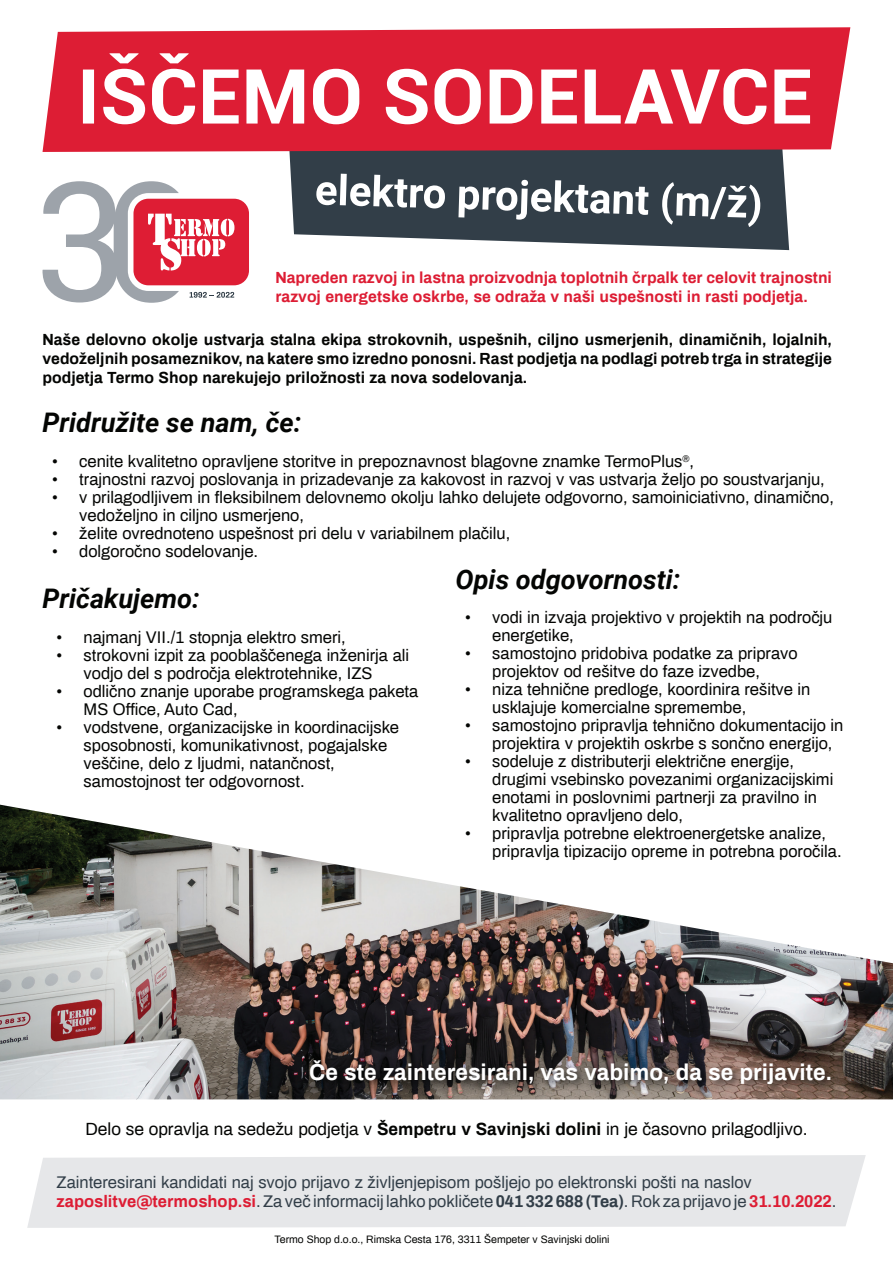
<style>
.page{position:relative;width:893px;height:1263px;background:#fff}
.page>*{position:absolute;margin:0;border:0;box-sizing:border-box;transform-origin:0 0}
.t1{font:italic 700 27px "Roboto";color:#040503}
.t2{font:700 22.5px "Archivo";color:#fff}
.t3{font:17.25px "Archivo";color:#040503}
.t4{font:16.5px/18px "Archivo";color:#040503}
.t5{font:16.5px/19.8px "Archivo";color:#323e48}
.t6{font:700 15.75px/18.9px "Archivo";color:#040503;text-align:justify}
.t7{font:700 15.75px/18.9px "Archivo";color:#dd1d34}
.t8{font:10.5px "Archivo";color:#040503}
.s1{font-weight:700}
.s2{font-weight:700;color:#dd1d34}
</style>
<div class="page">
<img style="left:0;top:805px;width:893px;height:294px">
<svg style="left:289px;top:152px;width:500px;height:98px;fill:#323e48"></svg>
<svg style="left:43px;top:27px;width:807px;height:125px;background:#dd3146"></svg>
<div style="left:305px;top:1055px;width:537px;height:40px;background:#040503;opacity:.75"></div>
<svg style="left:316px;top:174px;width:444px;height:53px"></svg>
<div style="left:133px;top:199px;width:116px;height:86px;background:#de1d34;border-radius:15px"></div>
<svg style="left:42px;top:181px;width:192px;height:122px"></svg>
<svg style="left:83px;top:53px;width:727px;height:71px;fill:#dd1d34"></svg>
<div style="left:27px;top:1155px;width:839px;height:73px;background:#e6e7e9"></div>
<p class="t7" style="left:275px;top:268px;width:558px">Napreden razvoj in lastna proizvodnja toplotnih črpalk ter celovit trajnostni razvoj energetske oskrbe, se odraža v naši uspešnosti in rasti podjetja.</p>
<p class="t6" style="left:43px;top:330px;width:791px">Naše delovno okolje ustvarja stalna ekipa strokovnih, uspešnih, ciljno usmerjenih, dinamičnih, lojalnih, vedoželjnih posameznikov, na katere smo izredno ponosni. Rast podjetja na podlagi potreb trga in strategije podjetja Termo Shop narekujejo priložnosti za nova sodelovanja.</p>
<h1 class="t1" style="left:43px;top:404px;width:260px">Pridružite se nam, če:</h1>
<p class="t4" style="left:52px;top:452px;width:643px">• cenite kvalitetno opravljene storitve in prepoznavnost blagovne znamke TermoPlus<sup>®</sup>,</p>
<p class="t4" style="left:52px;top:470px;width:774px">• trajnostni razvoj poslovanja in prizadevanje za kakovost in razvoj v vas ustvarja željo po soustvarjanju,</p>
<p class="t4" style="left:79px;top:488px;width:756px;text-indent:-27px">• v prilagodljivem in fleksibilnem delovnemo okolju lahko delujete odgovorno, samoiniciativno, dinamično, vedoželjno in ciljno usmerjeno,</p>
<p class="t4" style="left:52px;top:524px;width:460px">• želite ovrednoteno uspešnost pri delu v variabilnem plačilu,</p>
<p class="t4" style="left:52px;top:542px;width:207px">• dolgoročno sodelovanje.</p>
<h1 class="t1" style="left:43px;top:579px;width:159px">Pričakujemo:</h1>
<p class="t4" style="left:57px;top:627px;width:291px">• najmanj VII./1 stopnja elektro smeri,</p>
<p class="t4" style="left:57px;top:645px;width:354px;text-align:center">• strokovni izpit za pooblaščenega inženirja ali vodjo del s področja elektrotehnike, IZS</p>
<p class="t4" style="left:84px;top:681px;width:336px;text-indent:-27px">• odlično znanje uporabe programskega paketa<br>MS Office, Auto Cad,</p>
<p class="t4" style="left:84px;top:717px;width:317px;text-indent:-27px">• vodstvene, organizacijske in koordinacijske sposobnosti, komunikativnost, pogajalske veščine, delo z ljudmi, natančnost, samostojnost ter odgovornost.</p>
<h1 class="t1" style="left:455px;top:560px;width:226px">Opis odgovornosti:</h1>
<p class="t4" style="left:492px;top:608px;width:342px;text-indent:-27px">• vodi in izvaja projektivo v projektih na področju energetike,</p>
<p class="t4" style="left:492px;top:644px;width:307px;text-indent:-27px">• samostojno pridobiva podatke za pripravo projektov od rešitve do faze izvedbe,</p>
<p class="t4" style="left:492px;top:680px;width:320px;text-indent:-27px">• niza tehnične predloge, koordinira rešitve in usklajuje komercialne spremembe,</p>
<p class="t4" style="left:492px;top:716px;width:353px;text-indent:-27px">• samostojno pripravlja tehnično dokumentacijo in projektira v projektih oskrbe s sončno energijo,</p>
<p class="t4" style="left:492px;top:752px;width:343px;text-indent:-27px">• sodeluje z distributerji električne energije, drugimi vsebinsko povezanimi organizacijskimi enotami in poslovnimi partnerji za pravilno in kvalitetno opravljeno delo,</p>
<p class="t4" style="left:492px;top:824px;width:351px;text-indent:-27px">• pripravlja potrebne elektroenergetske analize, pripravlja tipizacijo opreme in potrebna poročila.</p>
<h2 class="t2" style="left:309px;top:1057px;width:524px">Če ste zainteresirani, vas vabimo, da se prijavite.</h2>
<p class="t3" style="left:85px;top:1117px;width:723px">Delo se opravlja na sedežu podjetja v <span class="s1">Šempetru v Savinjski dolini</span> in je časovno prilagodljivo.</p>
<p class="t5" style="left:57px;top:1171px;width:781px">Zainteresirani kandidati naj svojo prijavo z življenjepisom pošljejo po elektronski pošti na naslov <span class="s2">zaposlitve@termoshop.si</span>. Za več informacij lahko pokličete <span class="s1">041 332 688 (Tea)</span>. Rok za prijavo je <span class="s2">31.10.2022</span>.</p>
<p class="t8" style="left:275px;top:1232px;width:336px">Termo Shop d.o.o., Rimska Cesta 176, 3311 Šempeter v Savinjski dolini</p>
</div>
